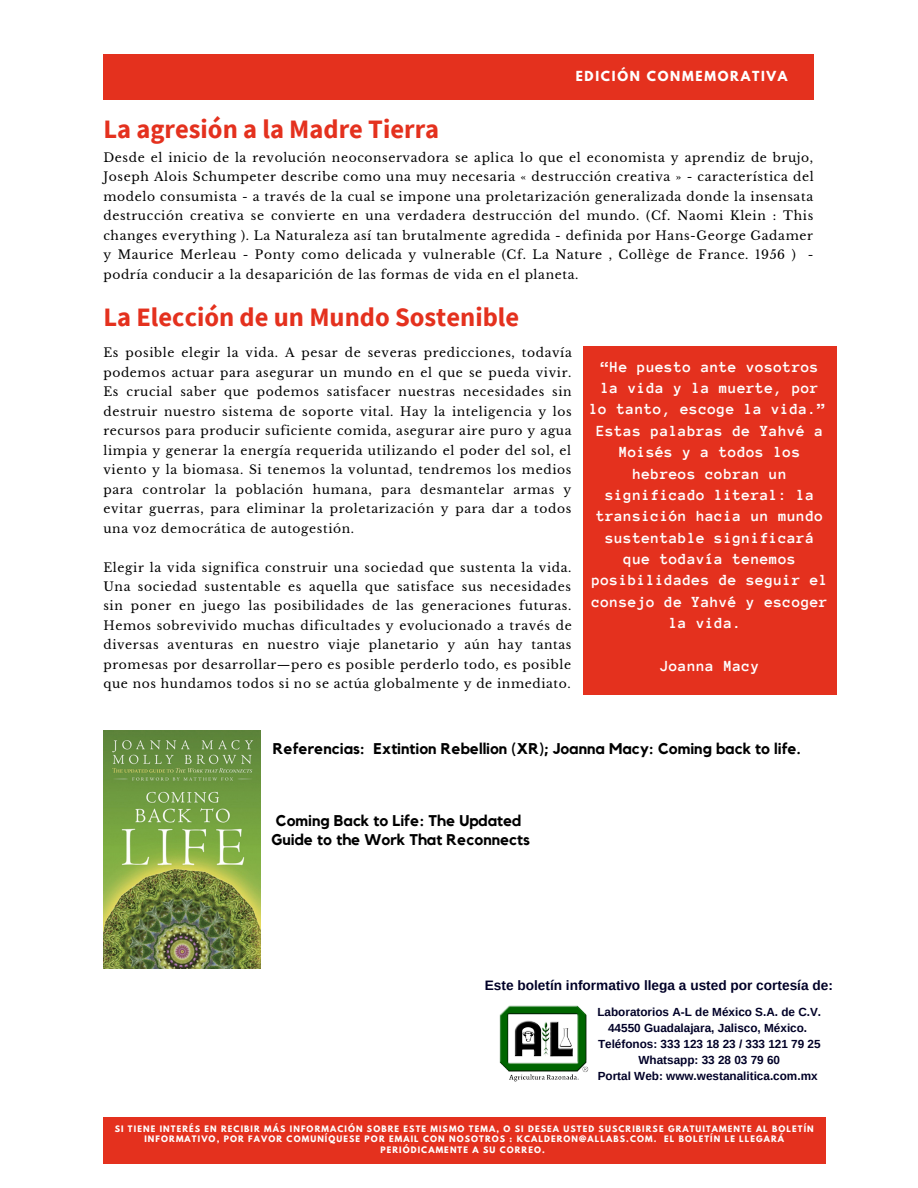
<style>
.page{position:relative;width:918px;height:1188px;background:#fff}
.page>*{position:absolute;margin:0;border:0;box-sizing:border-box;transform-origin:0 0}
.t1{font:700 26.55px "Source Sans Pro";color:#e4311e}
.t2{font:700 15.75px/21.3px "Anonymous Pro";letter-spacing:.03em;color:#fff;text-align:center}
.t3{font:700 15.45px "Kollektif";color:#000}
.t4{font:700 13.65px "Arimo";color:#010027}
.t5{font:12.3px/19.5px "Libre Baskerville";letter-spacing:.05em;color:#000;text-align:justify}
.t6{font:700 12.3px "League Spartan";letter-spacing:.14em;color:#fff}
.t7{font:700 11.7px "Arimo";color:#010027}
.t8{font:700 7.95px/10.5px "League Spartan";letter-spacing:.14em;color:#fff;text-align:center}
</style>
<div class="page">
<div style="left:103px;top:54px;width:711px;height:45px;background:#e4311e"></div>
<div style="left:584px;top:346px;width:253px;height:349px;background:#e4311e"></div>
<img style="left:103px;top:731px;width:158px;height:237px">
<img style="left:499px;top:1005px;width:90px;height:77px">
<div style="left:103px;top:1118px;width:723px;height:46px;background:#e4311e"></div>
<p class="t6" style="left:576px;top:70px;width:213px">EDICIÓN CONMEMORATIVA</p>
<p class="t1" style="left:103px;top:111px;width:337px">La agresión a la Madre Tierra</p>
<p class="t5" style="left:103px;top:148px;width:712px">Desde el inicio de la revolución neoconservadora se aplica lo que el economista y aprendiz de brujo, Joseph Alois Schumpeter describe como una muy necesaria « destrucción creativa » - característica del modelo consumista - a través de la cual se impone una proletarización generalizada donde la insensata destrucción creativa se convierte en una verdadera destrucción del mundo. (Cf. Naomi Klein : This changes everything ). La Naturaleza así tan brutalmente agredida - definida por Hans-George Gadamer y Maurice Merleau - Ponty como delicada y vulnerable (Cf. La Nature , Collège de France. 1956 ) - podría conducir a la desaparición de las formas de vida en el planeta.</p>
<p class="t1" style="left:103px;top:300px;width:417px">La Elección de un Mundo Sostenible</p>
<p class="t5" style="left:103px;top:343px;width:470px">Es posible elegir la vida. A pesar de severas predicciones, todavía podemos actuar para asegurar un mundo en el que se pueda vivir.<br>Es crucial saber que podemos satisfacer nuestras necesidades sin destruir nuestro sistema de soporte vital. Hay la inteligencia y los recursos para producir suficiente comida, asegurar aire puro y agua limpia y generar la energía requerida utilizando el poder del sol, el viento y la biomasa. Si tenemos la voluntad, tendremos los medios para controlar la población humana, para desmantelar armas y evitar guerras, para eliminar la proletarización y para dar a todos una voz democrática de autogestión.</p>
<p class="t5" style="left:103px;top:557px;width:470px">Elegir la vida significa construir una sociedad que sustenta la vida.<br>Una sociedad sustentable es aquella que satisface sus necesidades sin poner en juego las posibilidades de las generaciones futuras.<br>Hemos sobrevivido muchas dificultades y evolucionado a través de diversas aventuras en nuestro viaje planetario y aún hay tantas promesas por desarrollar—pero es posible perderlo todo, es posible que nos hundamos todos si no se actúa globalmente y de inmediato.</p>
<p class="t2" style="left:590px;top:356px;width:240px">“He puesto ante vosotros la vida y la muerte, por lo tanto, escoge la vida.”<br>Estas palabras de Yahvé a<br>Moisés y a todos los hebreos cobran un significado literal: la transición hacia un mundo sustentable significará que todavía tenemos posibilidades de seguir el consejo de Yahvé y escoger la vida.</p>
<p class="t2" style="left:660px;top:655px;width:101px">Joanna Macy</p>
<p class="t3" style="left:273px;top:742px;width:529px">Referencias: Extintion Rebellion (XR); Joanna Macy: Coming back to life.</p>
<p class="t3" style="left:276px;top:814px;width:247px">Coming Back to Life: The Updated</p>
<p class="t3" style="left:272px;top:832px;width:260px">Guide to the Work That Reconnects</p>
<p class="t4" style="left:485px;top:978px;width:350px">Este boletín informativo llega a usted por cortesía de:</p>
<p class="t7" style="left:597px;top:1005px;width:225px">Laboratorios A-L de México S.A. de C.V.</p>
<p class="t7" style="left:608px;top:1021px;width:201px">44550 Guadalajara, Jalisco, México.</p>
<p class="t7" style="left:598px;top:1038px;width:224px">Teléfonos: 333 123 18 23 / 333 121 79 25</p>
<p class="t7" style="left:639px;top:1054px;width:143px">Whatsapp: 33 28 03 79 60</p>
<p class="t7" style="left:598px;top:1070px;width:221px">Portal Web: www.westanalitica.com.mx</p>
<p class="t8" style="left:115px;top:1124px;width:701px">SI TIENE INTERÉS EN RECIBIR MÁS INFORMACIÓN SOBRE ESTE MISMO TEMA, O SI DESEA USTED SUSCRIBIRSE GRATUITAMENTE AL BOLETÍN<br>INFORMATIVO, POR FAVOR COMUNÍQUESE POR EMAIL CON NOSOTROS : KCALDERON@ALLABS.COM. EL BOLETÍN LE LLEGARÁ<br>PERIÓDICAMENTE A SU CORREO.</p>
</div>
